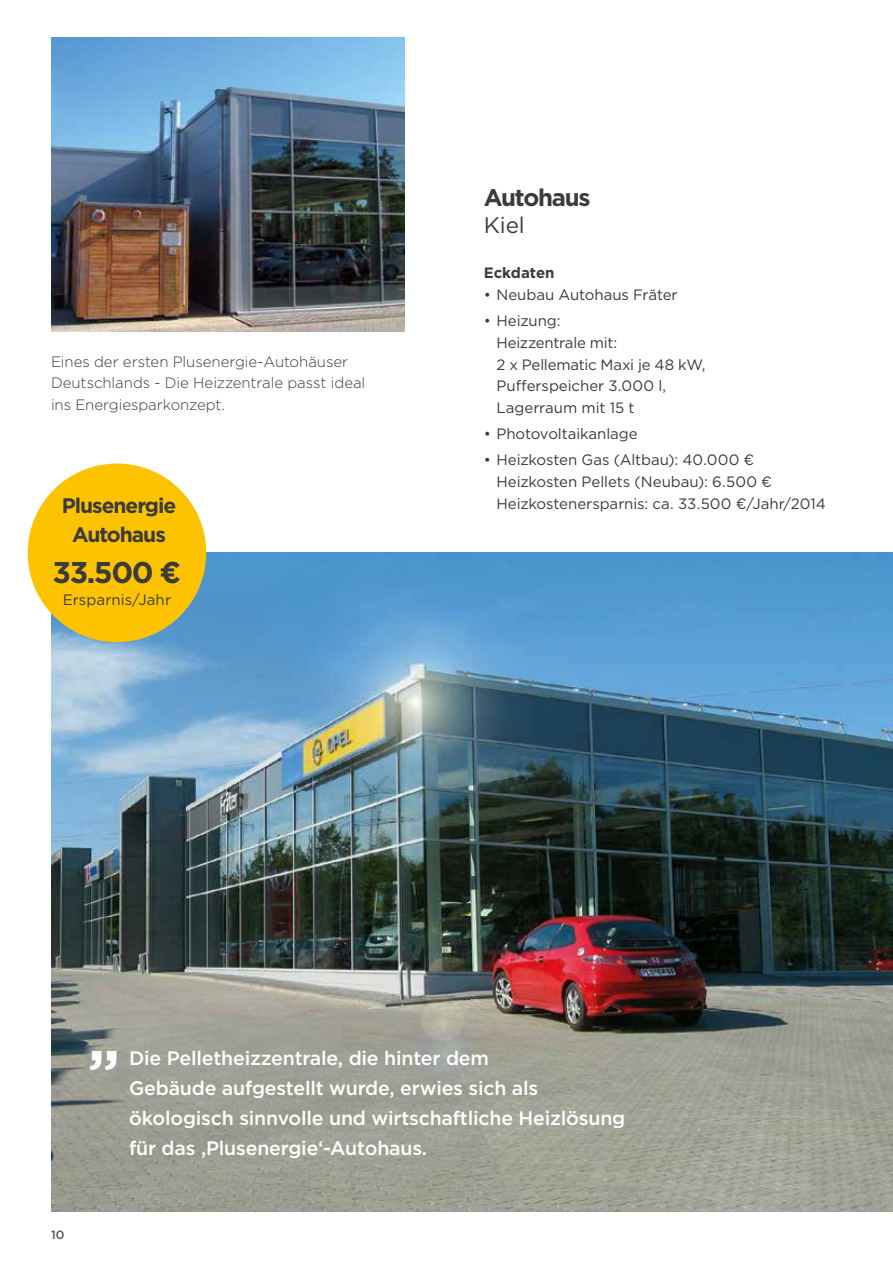
<style>
.page{position:relative;width:893px;height:1263px;background:#fff}
.page>*{position:absolute;margin:0;border:0;box-sizing:border-box;transform-origin:0 0}
.t1{font:700 59.1px "Gotham";color:#fff}
.t2{font:700 30px "Gotham";color:#3b3b3a}
.t3{font:700 24px "Gotham";letter-spacing:-.05em;color:#3b3b3a}
.t4{font:22.5px "Gotham";color:#3b3b3a}
.t5{font:700 21px/28.5px "Gotham";letter-spacing:-.05em;color:#3b3b3a;text-align:center}
.t6{font:500 19.5px/30px "Gotham";letter-spacing:-.01em;color:#fff}
.t7{font:15px/21.8px "Gotham";letter-spacing:-.005em;color:#3b3b3a}
.t8{font:300 15px/21.8px "Gotham";letter-spacing:-.005em;color:#3b3b3a}
.t9{font:700 15px "Gotham";color:#3b3b3a}
.t10{font:500 12px "Gotham";color:#575656}
</style>
<div class="page">
<img style="left:51px;top:37px;width:354px;height:295px">
<img style="left:51px;top:553px;width:842px;height:659px">
<div style="left:28px;top:463px;width:178px;height:179px;background:#fdc300;border-radius:50%"></div>
<p class="t8" style="left:51px;top:350px;width:316px">Eines der ersten Plusenergie-Autohäuser<br>Deutschlands - Die Heizzentrale passt ideal ins Energiesparkonzept.</p>
<h3 class="t5" style="left:62px;top:491px;width:116px">Plusenergie<br>Autohaus</h3>
<h2 class="t2" style="left:53px;top:553px;width:130px">33.500 €</h2>
<p class="t7" style="left:63px;top:589px;width:110px">Ersparnis/Jahr</p>
<h3 class="t3" style="left:484px;top:182px;width:108px">Autohaus</h3>
<h3 class="t4" style="left:484px;top:211px;width:43px">Kiel</h3>
<p class="t9" style="left:484px;top:263px;width:72px">Eckdaten</p>
<p class="t7" style="left:484px;top:284px;width:195px">• Neubau Autohaus Fräter</p>
<p class="t7" style="left:496px;top:310px;width:211px;text-indent:-13px">• Heizung:<br>Heizzentrale mit:<br>2 x Pellematic Maxi je 48 kW,<br>Pufferspeicher 3.000 l,<br>Lagerraum mit 15 t</p>
<p class="t7" style="left:484px;top:423px;width:156px">• Photovoltaikanlage</p>
<p class="t7" style="left:496px;top:449px;width:331px;text-indent:-13px">• Heizkosten Gas (Altbau): 40.000 €<br>Heizkosten Pellets (Neubau): 6.500 €<br>Heizkostenersparnis: ca. 33.500 €/Jahr/2014</p>
<h1 class="t1" style="left:88px;top:1000px;width:33px">„</h1>
<h3 class="t6" style="left:129px;top:1043px;width:498px">Die Pelletheizzentrale, die hinter dem<br>Gebäude aufgestellt wurde, erwies sich als ökologisch sinnvolle und wirtschaftliche Heizlösung für das ‚Plusenergie‘-Autohaus.</h3>
<p class="t10" style="left:51px;top:1226px;width:15px">10</p>
</div>
